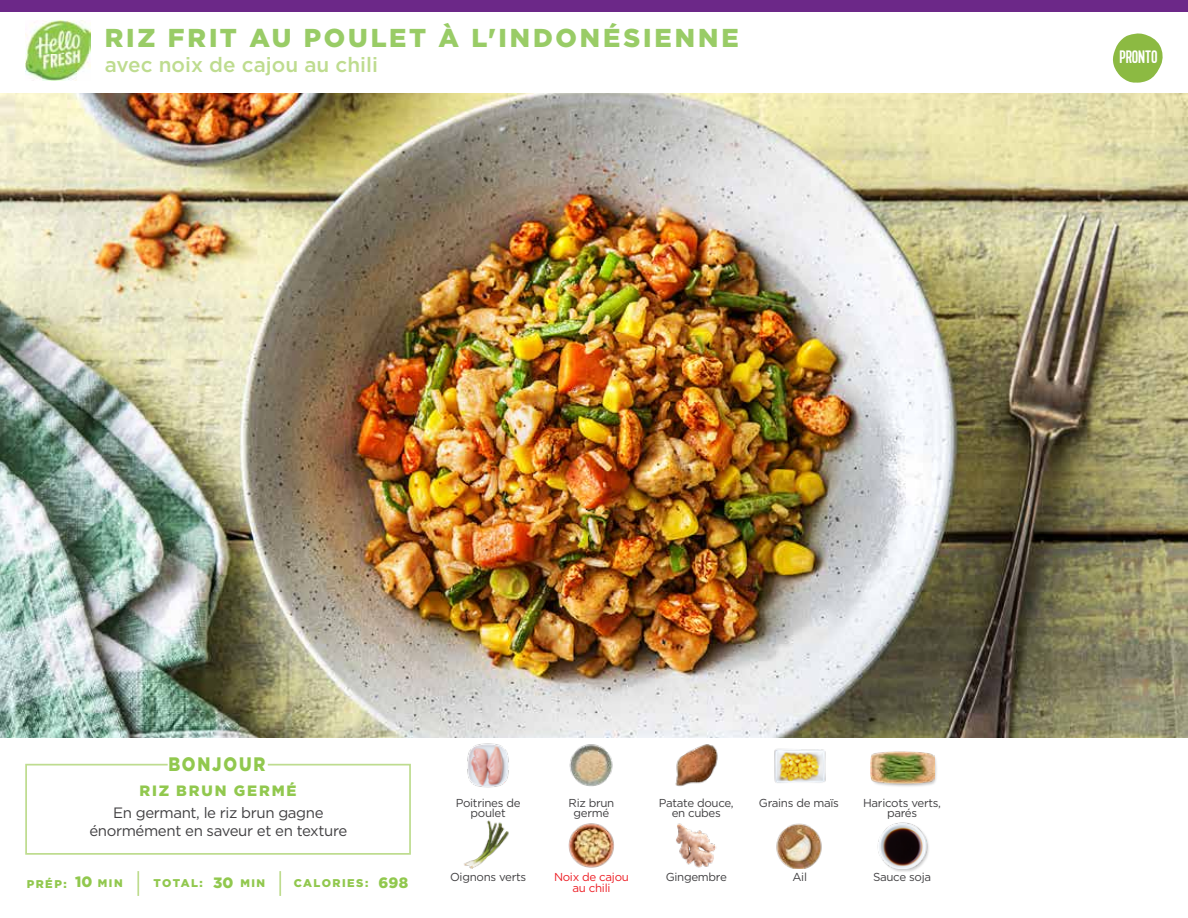
<style>
.page{position:relative;width:1188px;height:918px;background:#fff}
.page>*{position:absolute;margin:0;border:0;box-sizing:border-box;transform-origin:0 0}
.t1{font:900 25.8px "Gotham";letter-spacing:.11em;color:#9c6}
.t2{font:500 20.7px "Gotham";color:#bedc8f}
.t3{font:900 19.5px "Gotham";letter-spacing:.11em;color:#91c84e;scale:.85 1}
.t4{font:18px "Kapra";letter-spacing:-.01em;color:#fff}
.t5{font:15px/18px "Gotham";letter-spacing:-.025em;color:#414042;text-align:center}
.t6{font:900 15px "Gotham";letter-spacing:.12em;color:#91c84e}
.t7{font:11.55px/10.5px "Gotham";letter-spacing:-.025em;color:#414042;text-align:center}
.t8{font:11.55px/10.5px "Gotham";letter-spacing:-.025em;color:#ed1d24;text-align:center}
.t9{font:900 11.25px "Gotham";letter-spacing:.125em;color:#91c84e}
.t10{font:900 10.95px "Gotham";letter-spacing:.135em;color:#91c84e}
</style>
<div class="page">
<div style="left:0;top:0;width:1188px;height:12px;background:#6c2888"></div>
<img style="left:0;top:93px;width:1188px;height:644px">
<svg style="left:25px;top:763px;width:386px;height:92px"></svg>
<img style="left:467px;top:743px;width:42px;height:45px">
<img style="left:464px;top:820px;width:45px;height:48px">
<img style="left:675px;top:744px;width:43px;height:43px">
<img style="left:676px;top:823px;width:40px;height:45px">
<img style="left:568px;top:823px;width:46px;height:45px">
<img style="left:776px;top:823px;width:46px;height:46px">
<img style="left:774px;top:748px;width:52px;height:35px">
<hr style="left:137px;top:871px;width:2px;height:25px;background:#bedc8f">
<hr style="left:279px;top:871px;width:2px;height:25px;background:#bedc8f">
<img style="left:564px;top:737px;width:55px;height:50px">
<div style="left:871px;top:751px;width:67px;height:37px;background:#000;opacity:.2"></div>
<img style="left:871px;top:751px;width:63px;height:37px">
<div style="left:879px;top:822px;width:51px;height:50px;background:#000;opacity:.2"></div>
<img style="left:877px;top:822px;width:53px;height:46px">
<svg style="left:1112px;top:33px;width:51px;height:50px"></svg>
<div style="left:1119px;top:50px;width:41px;height:17px;background:#8cba42"></div>
<img style="left:25px;top:21px;width:66px;height:59px">
<h1 class="t1" style="left:105px;top:23px;width:636px">RIZ FRIT AU POULET À L'INDONÉSIENNE</h1>
<h2 class="t2" style="left:105px;top:52px;width:275px">avec noix de cajou au chili</h2>
<h3 class="t4" style="left:1119px;top:46px;width:40px">PRONTO</h3>
<h3 class="t3" style="left:168px;top:753px;width:116px">BONJOUR</h3>
<p class="t6" style="left:139px;top:782px;width:159px">RIZ BRUN GERMÉ</p>
<p class="t5" style="left:89px;top:803px;width:259px">En germant, le riz brun gagne énormément en saveur et en texture</p>
<p class="t6" style="left:75px;top:873px;width:19px">10</p>
<p class="t6" style="left:213px;top:874px;width:22px">30</p>
<p class="t9" style="left:27px;top:878px;width:41px">PRÉP:</p>
<p class="t10" style="left:98px;top:877px;width:26px">MIN</p>
<p class="t9" style="left:154px;top:877px;width:51px">TOTAL:</p>
<p class="t10" style="left:240px;top:877px;width:26px">MIN</p>
<p class="t9" style="left:294px;top:877px;width:76px">CALORIES:</p>
<p class="t6" style="left:379px;top:874px;width:31px">698</p>
<p class="t7" style="left:456px;top:797px;width:66px">Poitrines de poulet</p>
<p class="t7" style="left:450px;top:872px;width:78px">Oignons verts</p>
<p class="t7" style="left:659px;top:797px;width:76px">Patate douce, en cubes</p>
<p class="t7" style="left:569px;top:797px;width:47px">Riz brun</p>
<p class="t7" style="left:759px;top:797px;width:81px">Grains de maïs</p>
<p class="t7" style="left:574px;top:807px;width:37px">germé</p>
<p class="t7" style="left:863px;top:797px;width:79px">Haricots verts, parés</p>
<p class="t8" style="left:554px;top:872px;width:76px">Noix de cajou au chili</p>
<p class="t7" style="left:792px;top:872px;width:16px">Ail</p>
<p class="t7" style="left:666px;top:872px;width:63px">Gingembre</p>
<p class="t7" style="left:873px;top:872px;width:60px">Sauce soja</p>
</div>
